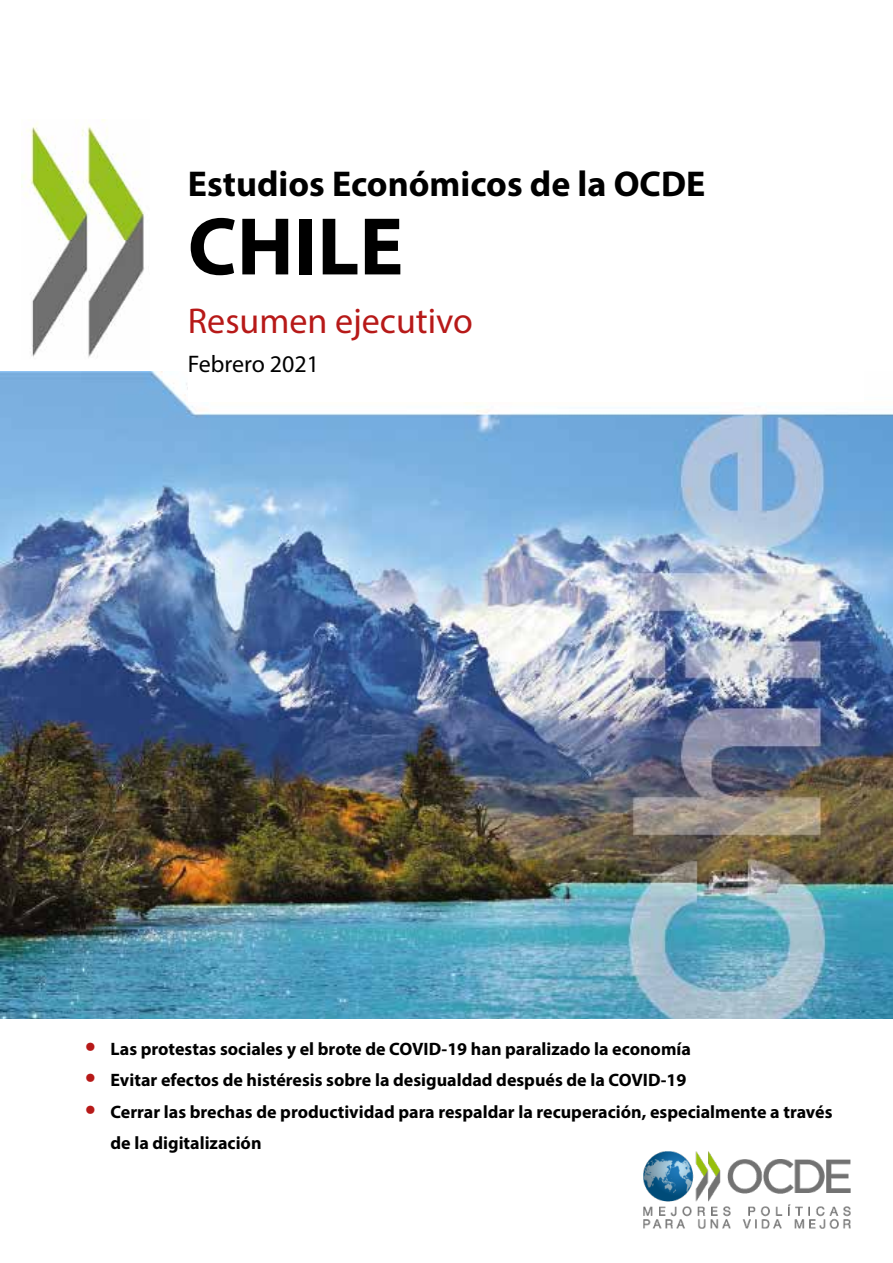
<style>
.page{position:relative;width:893px;height:1263px;background:#fff}
.page>*{position:absolute;margin:0;border:0;box-sizing:border-box;transform-origin:0 0}
.t1{font:700 82.5px "Myriad Pro";color:#000}
.t2{font:700 36px "Myriad Pro";color:#000}
.t3{font:36px "Myriad Pro";color:#b71918}
.t4{font:24px "Myriad Pro";color:#000}
.t5{font:700 18px/31.5px "Myriad Pro";color:#000}
.s1{font-size:31.5px;color:#b71918}
</style>
<div class="page">
<img style="left:0;top:371px;width:893px;height:647px">
<div style="left:188px;top:130px;width:675px;height:272px;background:#fff"></div>
<img style="left:643px;top:1151px;width:207px;height:78px">
<img style="left:21px;top:119px;width:123px;height:239px">
<h2 class="t2" style="left:188px;top:161px;width:519px">Estudios Económicos de la OCDE</h2>
<h1 class="t1" style="left:188px;top:193px;width:217px">CHILE</h1>
<h2 class="t3" style="left:188px;top:299px;width:287px">Resumen ejecutivo</h2>
<h3 class="t4" style="left:188px;top:349px;width:133px">Febrero 2021</h3>
<p class="t5" style="left:85px;top:1032px;width:607px"><span class="s1">•</span> Las protestas sociales y el brote de COVID-19 han paralizado la economía</p>
<p class="t5" style="left:85px;top:1064px;width:603px"><span class="s1">•</span> Evitar efectos de histéresis sobre la desigualdad después de la COVID-19</p>
<p class="t5" style="left:111px;top:1095px;width:723px;text-indent:-26px"><span class="s1">•</span> Cerrar las brechas de productividad para respaldar la recuperación, especialmente a través de la digitalización</p>
</div>
